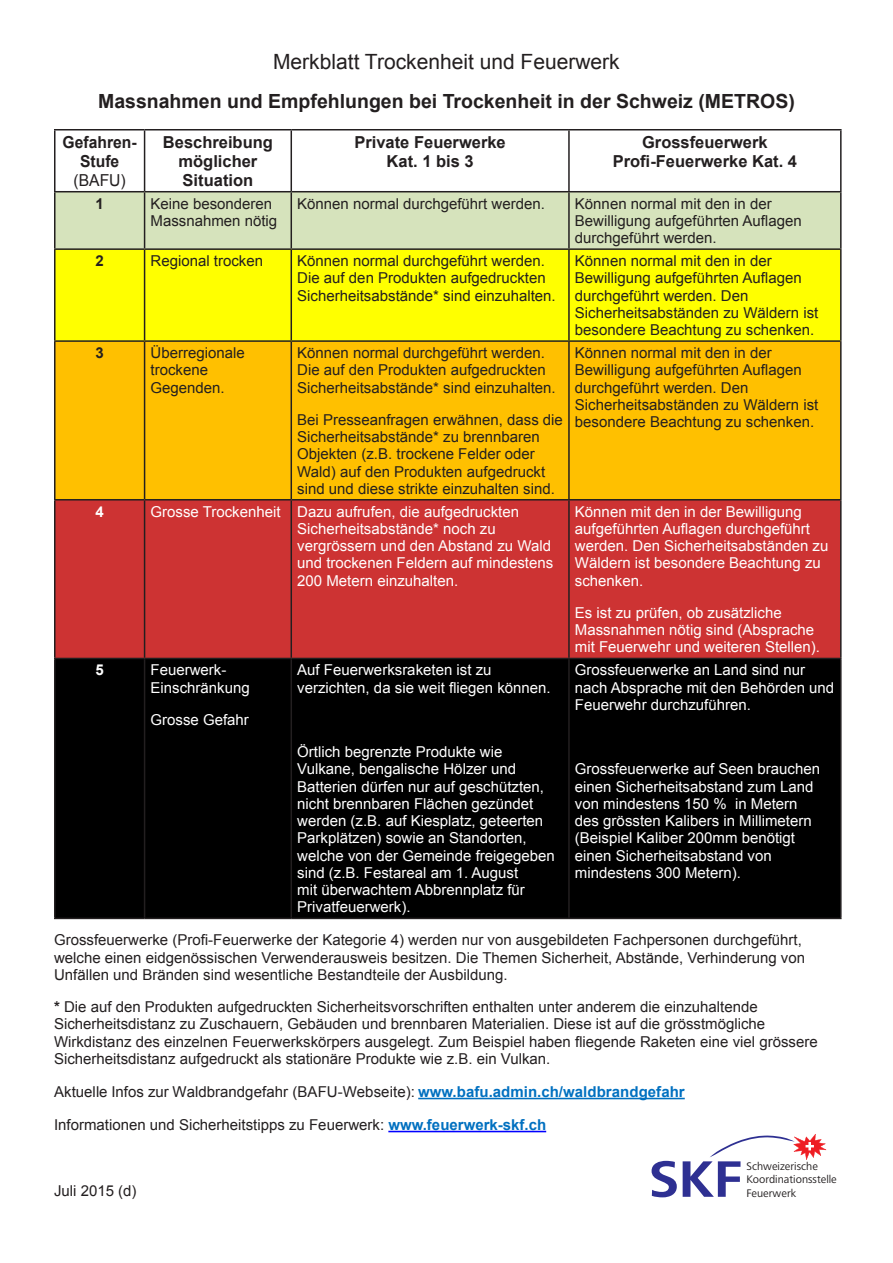
<style>
.page{position:relative;width:893px;height:1263px;background:#fff}
.page>*{position:absolute;margin:0;border:0;box-sizing:border-box;transform-origin:0 0}
.t1{font:700 53.1px "Frutiger Next LT";color:#2e3092}
.t2{font:21px "Arial";color:#231f20}
.t3{font:700 19.5px "Arial";color:#231f20}
.t4{font:700 16.5px/18.9px "Arial";color:#231f20;text-align:center}
.t5{font:700 16.5px/19px "Arial";color:#231f20;text-align:center;scale:.95 1}
.t6{font:16.5px "Arial";color:#231f20;scale:.95 1}
.t7{font:15px/17.2px "Arial";color:#231f20}
.t8{font:15px/17.2px "Arial";color:#fff}
.t9{font:700 15px "Arial";color:#231f20}
.t10{font:700 15px "Arial";color:#fff}
.t11{font:11.4px/13.6px "Frutiger Next LT";color:#231f20}
.s1{font-weight:700}
.s2{font-weight:700;color:#0070c0}
</style>
<div class="page">
<hr style="left:418px;top:1098px;width:267px;height:1px;background:#0070c0">
<hr style="left:388px;top:1131px;width:158px;height:1px;background:#00f">
<div style="left:56px;top:192px;width:784px;height:56px;background:#d6e3bc"></div>
<div style="left:56px;top:250px;width:784px;height:90px;background:#ff0"></div>
<div style="left:56px;top:342px;width:784px;height:157px;background:#ffc000"></div>
<div style="left:56px;top:500px;width:784px;height:158px;background:#cd3333"></div>
<div style="left:56px;top:659px;width:784px;height:259px;background:#000"></div>
<hr style="left:54px;top:129px;width:91px;height:1px;background:#231f20">
<hr style="left:54px;top:130px;width:2px;height:61px;background:#231f20">
<hr style="left:145px;top:129px;width:146px;height:1px;background:#231f20">
<hr style="left:144px;top:130px;width:1px;height:61px;background:#231f20">
<hr style="left:291px;top:129px;width:278px;height:1px;background:#231f20">
<hr style="left:291px;top:130px;width:1px;height:61px;background:#231f20">
<hr style="left:569px;top:129px;width:273px;height:1px;background:#231f20">
<hr style="left:568px;top:130px;width:2px;height:61px;background:#231f20">
<hr style="left:840px;top:130px;width:2px;height:61px;background:#231f20">
<hr style="left:54px;top:191px;width:91px;height:1px;background:#231f20">
<hr style="left:54px;top:192px;width:2px;height:56px;background:#231f20">
<hr style="left:145px;top:191px;width:146px;height:1px;background:#231f20">
<hr style="left:144px;top:192px;width:1px;height:56px;background:#231f20">
<hr style="left:291px;top:191px;width:278px;height:1px;background:#231f20">
<hr style="left:291px;top:192px;width:1px;height:56px;background:#231f20">
<hr style="left:569px;top:191px;width:273px;height:1px;background:#231f20">
<hr style="left:568px;top:192px;width:2px;height:56px;background:#231f20">
<hr style="left:840px;top:192px;width:2px;height:56px;background:#231f20">
<hr style="left:54px;top:248px;width:91px;height:2px;background:#231f20">
<hr style="left:54px;top:250px;width:2px;height:90px;background:#231f20">
<hr style="left:145px;top:248px;width:146px;height:2px;background:#231f20">
<hr style="left:144px;top:250px;width:1px;height:90px;background:#231f20">
<hr style="left:291px;top:248px;width:278px;height:2px;background:#231f20">
<hr style="left:291px;top:250px;width:1px;height:90px;background:#231f20">
<hr style="left:569px;top:248px;width:273px;height:2px;background:#231f20">
<hr style="left:568px;top:250px;width:2px;height:90px;background:#231f20">
<hr style="left:840px;top:250px;width:2px;height:90px;background:#231f20">
<hr style="left:54px;top:340px;width:91px;height:2px;background:#231f20">
<hr style="left:54px;top:342px;width:2px;height:157px;background:#231f20">
<hr style="left:145px;top:340px;width:146px;height:2px;background:#231f20">
<hr style="left:144px;top:342px;width:1px;height:157px;background:#231f20">
<hr style="left:291px;top:340px;width:278px;height:2px;background:#231f20">
<hr style="left:291px;top:342px;width:1px;height:157px;background:#231f20">
<hr style="left:569px;top:340px;width:273px;height:2px;background:#231f20">
<hr style="left:568px;top:342px;width:2px;height:157px;background:#231f20">
<hr style="left:840px;top:342px;width:2px;height:157px;background:#231f20">
<hr style="left:54px;top:499px;width:91px;height:1px;background:#231f20">
<hr style="left:54px;top:500px;width:2px;height:158px;background:#231f20">
<hr style="left:145px;top:499px;width:146px;height:1px;background:#231f20">
<hr style="left:144px;top:500px;width:1px;height:158px;background:#231f20">
<hr style="left:291px;top:499px;width:278px;height:1px;background:#231f20">
<hr style="left:291px;top:500px;width:1px;height:158px;background:#231f20">
<hr style="left:569px;top:499px;width:273px;height:1px;background:#231f20">
<hr style="left:568px;top:500px;width:2px;height:158px;background:#231f20">
<hr style="left:840px;top:500px;width:2px;height:158px;background:#231f20">
<hr style="left:54px;top:658px;width:91px;height:1px;background:#231f20">
<hr style="left:54px;top:659px;width:2px;height:259px;background:#231f20">
<hr style="left:145px;top:658px;width:146px;height:1px;background:#231f20">
<hr style="left:144px;top:659px;width:1px;height:259px;background:#231f20">
<hr style="left:291px;top:658px;width:278px;height:1px;background:#231f20">
<hr style="left:291px;top:659px;width:1px;height:259px;background:#231f20">
<hr style="left:569px;top:658px;width:273px;height:1px;background:#231f20">
<hr style="left:568px;top:659px;width:2px;height:259px;background:#231f20">
<hr style="left:840px;top:659px;width:2px;height:259px;background:#231f20">
<hr style="left:54px;top:918px;width:91px;height:1px;background:#231f20">
<hr style="left:145px;top:918px;width:146px;height:1px;background:#231f20">
<hr style="left:291px;top:918px;width:278px;height:1px;background:#231f20">
<hr style="left:569px;top:918px;width:273px;height:1px;background:#231f20">
<svg style="left:710px;top:1134px;width:116px;height:26px"></svg>
<h2 class="t2" style="left:273px;top:48px;width:348px">Merkblatt Trockenheit und Feuerwerk</h2>
<h3 class="t3" style="left:98px;top:88px;width:698px">Massnahmen und Empfehlungen bei Trockenheit in der Schweiz (METROS)</h3>
<p class="t5" style="left:63px;top:133px;width:79px">Gefahren-<br>Stufe</p>
<p class="t6" style="left:74px;top:169px;width:56px">(BAFU)</p>
<p class="t4" style="left:163px;top:133px;width:112px">Beschreibung möglicher<br>Situation</p>
<p class="t4" style="left:354px;top:133px;width:153px">Private Feuerwerke<br>Kat. 1 bis 3</p>
<p class="t4" style="left:613px;top:133px;width:186px">Grossfeuerwerk<br>Profi-Feuerwerke Kat. 4</p>
<p class="t9" style="left:95px;top:193px;width:10px">1</p>
<p class="t7" style="left:151px;top:195px;width:128px">Keine besonderen<br>Massnahmen nötig</p>
<p class="t7" style="left:297px;top:195px;width:249px">Können normal durchgeführt werden.</p>
<p class="t7" style="left:575px;top:195px;width:228px">Können normal mit den in der<br>Bewilligung aufgeführten Auflagen durchgeführt werden.</p>
<p class="t9" style="left:95px;top:251px;width:10px">2</p>
<p class="t7" style="left:151px;top:252px;width:114px">Regional trocken</p>
<p class="t7" style="left:297px;top:252px;width:260px">Können normal durchgeführt werden.<br>Die auf den Produkten aufgedruckten<br>Sicherheitsabstände* sind einzuhalten.</p>
<p class="t7" style="left:575px;top:252px;width:245px">Können normal mit den in der<br>Bewilligung aufgeführten Auflagen durchgeführt werden. Den<br>Sicherheitsabständen zu Wäldern ist besondere Beachtung zu schenken.</p>
<p class="t9" style="left:95px;top:343px;width:10px">3</p>
<p class="t7" style="left:151px;top:344px;width:96px">Überregionale trockene<br>Gegenden.</p>
<p class="t7" style="left:297px;top:344px;width:260px">Können normal durchgeführt werden.<br>Die auf den Produkten aufgedruckten<br>Sicherheitsabstände* sind einzuhalten.</p>
<p class="t7" style="left:297px;top:411px;width:267px">Bei Presseanfragen erwähnen, dass die Sicherheitsabstände* zu brennbaren Objekten (z.B. trockene Felder oder Wald) auf den Produkten aufgedruckt sind und diese strikte einzuhalten sind.</p>
<p class="t7" style="left:575px;top:344px;width:245px">Können normal mit den in der<br>Bewilligung aufgeführten Auflagen durchgeführt werden. Den<br>Sicherheitsabständen zu Wäldern ist besondere Beachtung zu schenken.</p>
<p class="t10" style="left:95px;top:501px;width:10px">4</p>
<p class="t8" style="left:297px;top:503px;width:257px;text-indent:-147px">Grosse Trockenheit Dazu aufrufen, die aufgedruckten Sicherheitsabstände* noch zu vergrössern und den Abstand zu Wald und trockenen Feldern auf mindestens 200 Metern einzuhalten.</p>
<p class="t8" style="left:575px;top:503px;width:255px">Können mit den in der Bewilligung aufgeführten Auflagen durchgeführt werden. Den Sicherheitsabständen zu<br>Wäldern ist besondere Beachtung zu schenken.</p>
<p class="t8" style="left:575px;top:604px;width:247px">Es ist zu prüfen, ob zusätzliche<br>Massnahmen nötig sind (Absprache mit Feuerwehr und weiteren Stellen).</p>
<p class="t10" style="left:95px;top:660px;width:10px">5</p>
<p class="t8" style="left:151px;top:662px;width:101px">Feuerwerk-<br>Einschränkung</p>
<p class="t8" style="left:151px;top:711px;width:100px">Grosse Gefahr</p>
<p class="t8" style="left:297px;top:662px;width:255px">Auf Feuerwerksraketen ist zu verzichten, da sie weit fliegen können.</p>
<p class="t8" style="left:575px;top:662px;width:261px">Grossfeuerwerke an Land sind nur nach Absprache mit den Behörden und<br>Feuerwehr durchzuführen.</p>
<p class="t8" style="left:297px;top:743px;width:259px">Örtlich begrenzte Produkte wie Vulkane, bengalische Hölzer und Batterien dürfen nur auf geschützten, nicht brennbaren Flächen gezündet werden (z.B. auf Kiesplatz, geteerten Parkplätzen) sowie an Standorten, welche von der Gemeinde freigegeben sind (z.B. Festareal am 1. August<br>mit überwachtem Abbrennplatz für Privatfeuerwerk).</p>
<p class="t8" style="left:575px;top:761px;width:247px">Grossfeuerwerke auf Seen brauchen einen Sicherheitsabstand zum Land von mindestens 150 % in Metern des grössten Kalibers in Millimetern (Beispiel Kaliber 200mm benötigt einen Sicherheitsabstand von mindestens 300 Metern).</p>
<p class="t7" style="left:54px;top:932px;width:753px">Grossfeuerwerke (Profi-Feuerwerke der Kategorie 4) werden nur von ausgebildeten Fachpersonen durchgeführt, welche einen eidgenössischen Verwenderausweis besitzen. Die Themen Sicherheit, Abstände, Verhinderung von<br>Unfällen und Bränden sind wesentliche Bestandteile der Ausbildung.</p>
<p class="t7" style="left:54px;top:998px;width:765px"><span class="s1">*</span> Die auf den Produkten aufgedruckten Sicherheitsvorschriften enthalten unter anderem die einzuhaltende Sicherheitsdistanz zu Zuschauern, Gebäuden und brennbaren Materialien. Diese ist auf die grösstmögliche Wirkdistanz des einzelnen Feuerwerkskörpers ausgelegt. Zum Beispiel haben fliegende Raketen eine viel grössere Sicherheitsdistanz aufgedruckt als stationäre Produkte wie z.B. ein Vulkan.</p>
<p class="t7" style="left:54px;top:1083px;width:632px">Aktuelle Infos zur Waldbrandgefahr (BAFU-Webseite): <span class="s2">www.bafu.admin.ch/waldbrandgefahr</span></p>
<p class="t7" style="left:54px;top:1116px;width:494px">Informationen und Sicherheitstipps zu Feuerwerk: <span class="s2">www.feuerwerk-skf.ch</span></p>
<p class="t7" style="left:54px;top:1182px;width:84px">Juli 2015 (d)</p>
<h1 class="t1" style="left:649px;top:1149px;width:94px">SKF</h1>
<p class="t11" style="left:747px;top:1159px;width:92px">Schweizerische<br>Koordinationsstelle<br>Feuerwerk</p>
</div>
